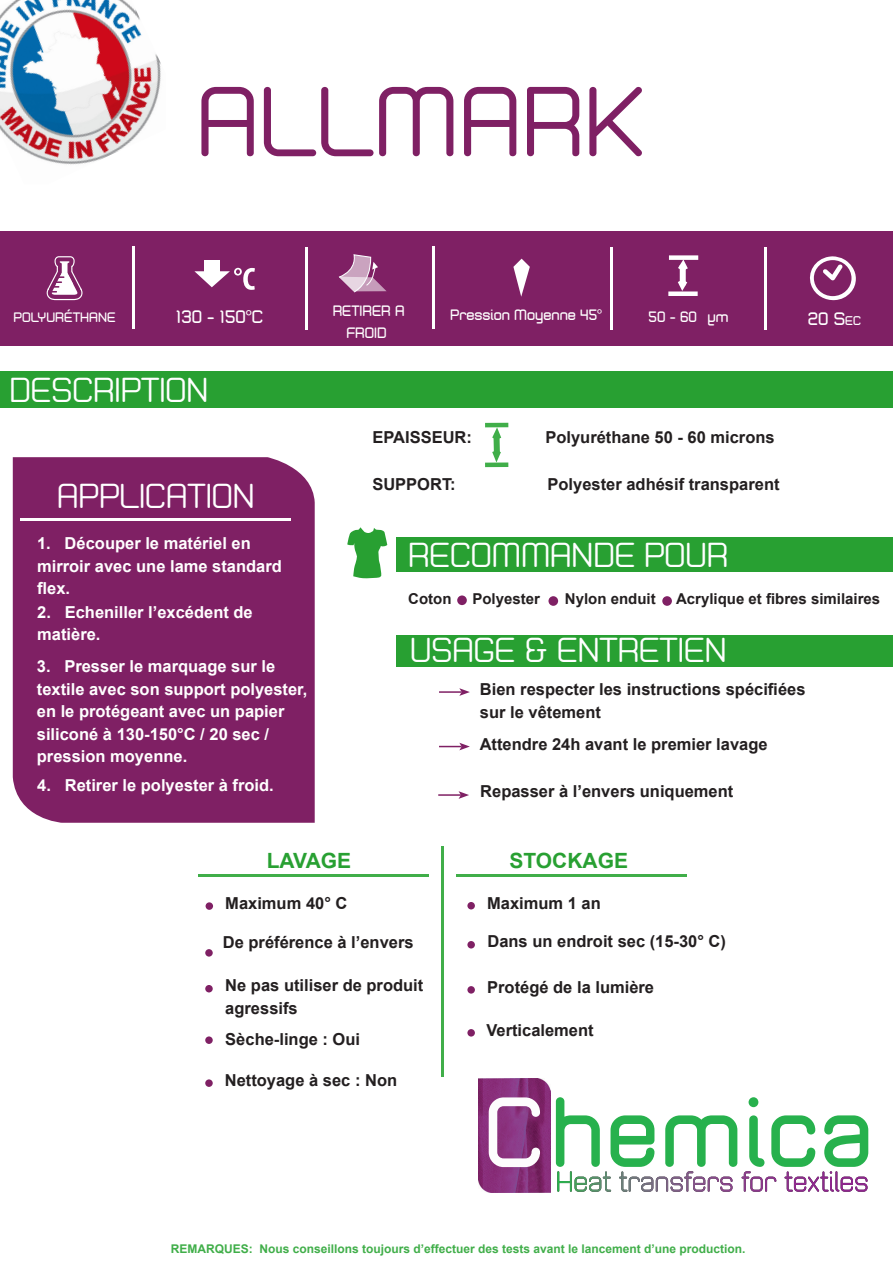
<style>
.page{position:relative;width:893px;height:1263px;background:#fff}
.page>*{position:absolute;margin:0;border:0;box-sizing:border-box;transform-origin:0 0}
.t1{font:99px "Zolano Sans BTN";color:#7f2064}
.t2{font:34.5px "Zolano Sans BTN";color:#fff}
.t3{font:700 21px "Arial";color:#28a032}
.t4{font:18px "Zolano Sans BTN Bold";color:#fff}
.t5{font:700 16.5px/22.5px "Arial";color:#231f20}
.t6{font:700 16.5px/22.5px "Arial";color:#fff}
.t7{font:700 15px "Arial";color:#231f20}
.t8{font:15px/22.5px "Zolano Sans BTN Bold";color:#fff;text-align:center}
.t9{font:13.65px "Zolano Sans BTN Bold";color:#fff}
.t10{font:700 12px "Arial";color:#40ae49}
.s1{font-size:12.6px}
</style>
<div class="page">
<div style="left:396px;top:635px;width:497px;height:31px;background:#28a032"></div>
<div style="left:0;top:372px;width:893px;height:36px;background:#28a032"></div>
<div style="left:396px;top:537px;width:497px;height:35px;background:#28a032"></div>
<div style="left:0;top:231px;width:893px;height:115px;background:#7f2064"></div>
<div style="left:457px;top:595px;width:10px;height:10px;background:#7f2064;border-radius:50%"></div>
<div style="left:548px;top:596px;width:10px;height:10px;background:#7f2064;border-radius:50%"></div>
<hr style="left:439px;top:691px;width:23px;height:2px;background:#7f2064">
<svg style="left:459px;top:688px;width:11px;height:8px"></svg>
<svg style="left:439px;top:743px;width:31px;height:7px"></svg>
<hr style="left:438px;top:794px;width:23px;height:2px;background:#7f2064">
<svg style="left:459px;top:791px;width:10px;height:8px"></svg>
<div style="left:205px;top:949px;width:8px;height:7px;background:#7f2064;border-radius:50%"></div>
<div style="left:205px;top:985px;width:8px;height:7px;background:#7f2064;border-radius:50%"></div>
<div style="left:205px;top:1036px;width:8px;height:8px;background:#7f2064;border-radius:50%"></div>
<div style="left:205px;top:1079px;width:8px;height:8px;background:#7f2064;border-radius:50%"></div>
<div style="left:206px;top:902px;width:7px;height:8px;background:#7f2064;border-radius:50%"></div>
<div style="left:467px;top:902px;width:8px;height:7px;background:#7f2064;border-radius:50%"></div>
<div style="left:467px;top:941px;width:8px;height:7px;background:#7f2064;border-radius:50%"></div>
<div style="left:467px;top:986px;width:8px;height:7px;background:#7f2064;border-radius:50%"></div>
<div style="left:467px;top:1029px;width:8px;height:7px;background:#7f2064;border-radius:50%"></div>
<hr style="left:485px;top:423px;width:23px;height:4px;background:#40ae49">
<div style="left:485px;top:462px;width:23px;height:5px;background:#40ae49"></div>
<svg style="left:488px;top:422px;width:17px;height:46px"></svg>
<div style="left:205px;top:260px;width:15px;height:12px;background:#fff"></div>
<svg style="left:194px;top:268px;width:61px;height:22px"></svg>
<svg style="left:338px;top:255px;width:49px;height:38px"></svg>
<svg style="left:513px;top:259px;width:17px;height:38px"></svg>
<div style="left:669px;top:255px;width:29px;height:5px;background:#fff"></div>
<div style="left:668px;top:291px;width:30px;height:5px;background:#fff"></div>
<svg style="left:674px;top:255px;width:18px;height:37px"></svg>
<svg style="left:810px;top:256px;width:46px;height:45px"></svg>
<hr style="left:305px;top:247px;width:3px;height:82px;background:#fff">
<hr style="left:432px;top:247px;width:3px;height:82px;background:#fff">
<hr style="left:610px;top:247px;width:3px;height:82px;background:#fff">
<hr style="left:764px;top:247px;width:3px;height:82px;background:#fff">
<svg style="left:47px;top:256px;width:36px;height:44px"></svg>
<hr style="left:132px;top:246px;width:3px;height:83px;background:#fff">
<div style="left:13px;top:457px;width:302px;height:366px;background:#7f2064"></div>
<svg style="left:347px;top:527px;width:40px;height:51px"></svg>
<hr style="left:441px;top:846px;width:3px;height:231px;background:#40ae49">
<hr style="left:198px;top:874px;width:231px;height:3px;background:#40ae49">
<hr style="left:456px;top:874px;width:231px;height:3px;background:#40ae49">
<hr style="left:21px;top:518px;width:270px;height:3px;background:#fff">
<img style="left:0;top:0;width:161px;height:165px">
<img style="left:478px;top:1079px;width:72px;height:113px">
<svg style="left:556px;top:1097px;width:312px;height:95px"></svg>
<svg style="left:489px;top:1097px;width:51px;height:70px"></svg>
<div style="left:662px;top:596px;width:10px;height:10px;background:#7f2064;border-radius:50%"></div>
<p class="t1" style="left:196px;top:66px;width:448px">ALLMARK</p>
<p class="t8" style="left:333px;top:299px;width:73px">RETIRER A<br>FROID</p>
<p class="t8" style="left:450px;top:304px;width:153px">Pression Moyenne 45°</p>
<p class="t9" style="left:14px;top:309px;width:104px">POLYURÉTHANE</p>
<p class="t8" style="left:649px;top:305px;width:50px">50 - 60</p>
<p class="t4" style="left:176px;top:306px;width:89px">130 - 150°C</p>
<p class="t4" style="left:808px;top:308px;width:54px">20 S<span class="s1">EC</span></p>
<p class="t2" style="left:9px;top:371px;width:200px">DESCRIPTION</p>
<p class="t2" style="left:57px;top:477px;width:199px">APPLICATION</p>
<p class="t6" style="left:37px;top:533px;width:246px">1. Découper le matériel en mirroir avec une lame standard flex.</p>
<p class="t6" style="left:37px;top:601px;width:217px">2. Echeniller l’excédent de matière.</p>
<p class="t6" style="left:37px;top:656px;width:272px">3. Presser le marquage sur le textile avec son support polyester, en le protégeant avec un papier siliconé à 130-150°C / 20 sec / pression moyenne.</p>
<p class="t6" style="left:37px;top:774px;width:238px">4. Retirer le polyester à froid.</p>
<p class="t3" style="left:267px;top:847px;width:86px">LAVAGE</p>
<p class="t5" style="left:372px;top:426px;width:101px">EPAISSEUR:</p>
<p class="t5" style="left:545px;top:426px;width:231px">Polyuréthane 50 - 60 microns</p>
<p class="t5" style="left:372px;top:474px;width:85px">SUPPORT:</p>
<p class="t5" style="left:548px;top:474px;width:233px">Polyester adhésif transparent</p>
<p class="t2" style="left:408px;top:535px;width:321px">RECOMMANDE POUR</p>
<p class="t7" style="left:408px;top:589px;width:45px">Coton</p>
<p class="t7" style="left:472px;top:589px;width:69px">Polyester</p>
<p class="t7" style="left:565px;top:589px;width:92px">Nylon enduit</p>
<p class="t7" style="left:676px;top:589px;width:206px">Acrylique et fibres similaires</p>
<p class="t2" style="left:410px;top:631px;width:318px">USAGE &amp; ENTRETIEN</p>
<p class="t5" style="left:480px;top:678px;width:327px">Bien respecter les instructions spécifiées</p>
<p class="t5" style="left:480px;top:701px;width:123px">sur le vêtement</p>
<p class="t5" style="left:480px;top:733px;width:289px">Attendre 24h avant le premier lavage</p>
<p class="t5" style="left:480px;top:780px;width:255px">Repasser à l’envers uniquement</p>
<p class="t3" style="left:509px;top:847px;width:120px">STOCKAGE</p>
<p class="t5" style="left:225px;top:892px;width:124px">Maximum 40° C</p>
<p class="t5" style="left:223px;top:931px;width:192px">De préférence à l’envers</p>
<p class="t5" style="left:225px;top:975px;width:200px">Ne pas utiliser de produit agressifs</p>
<p class="t5" style="left:225px;top:1028px;width:136px">Sèche-linge : Oui</p>
<p class="t5" style="left:225px;top:1069px;width:174px">Nettoyage à sec : Non</p>
<p class="t5" style="left:487px;top:893px;width:115px">Maximum 1 an</p>
<p class="t5" style="left:487px;top:930px;width:240px">Dans un endroit sec (15-30° C)</p>
<p class="t5" style="left:487px;top:977px;width:168px">Protégé de la lumière</p>
<p class="t5" style="left:486px;top:1019px;width:109px">Verticalement</p>
<p class="t10" style="left:171px;top:1240px;width:576px">REMARQUES: Nous conseillons toujours d’effectuer des tests avant le lancement d’une production.</p>
</div>
